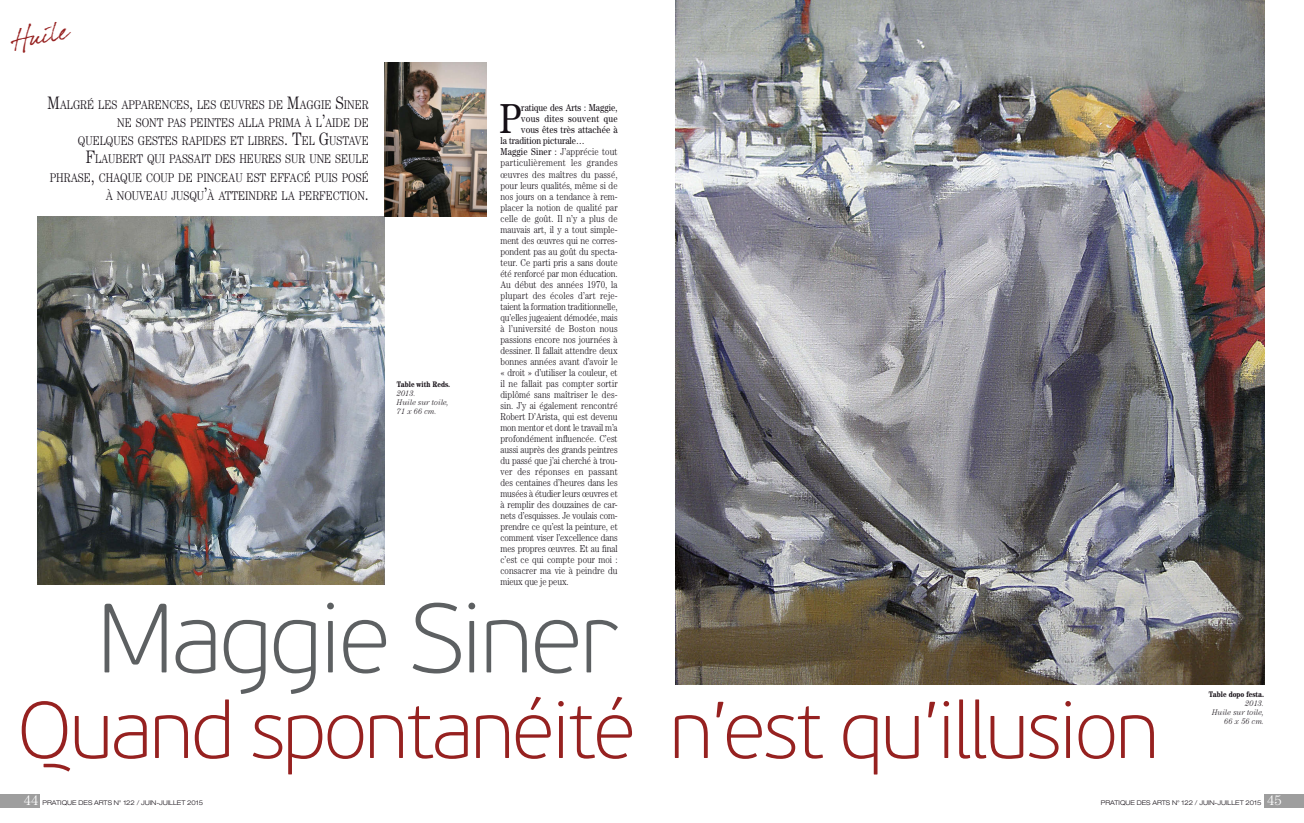
<style>
.page{position:relative;width:1304px;height:823px;background:#fff}
.page>*{position:absolute;margin:0;border:0;box-sizing:border-box;transform-origin:0 0}
.t1{font:100 97.9px "+XSNEIT+BKHYQLPF Beau Sans Pro";letter-spacing:-.025em;color:#5d6062}
.t2{font:100 80px "+XSNEIT+BKHYQLPF Beau Sans Pro";letter-spacing:-.025em;color:#962120}
.t3{font:42px "+DAMZOE+PCEUBC Century";color:#150f16;scale:.85 1}
.t4{font:300 12.6px/18px "+QRRFFF+ZRVZXL Century";color:#150f16;text-align:right;scale:.85 1}
.t5{font:300 10px/11px "+QRRFFF+ZRVZXL Century";letter-spacing:.005em;color:#150f16;text-align:justify;scale:.85 1}
.t6{font:10px "+DAMZOE+PCEUBC Century";letter-spacing:.005em;color:#150f16;scale:.85 1}
.t7{font:10px "+DAMZOE+PCEUBC Century";letter-spacing:.035em;color:#150f16;scale:.85 1}
.t8{font:italic 300 8px/9px "+MMHXDG+QQGDCQ Century";color:#150f16;text-align:right;scale:.95 1}
.t9{font:italic 300 8px/9px "+ICSSWL+QQGDCQ Century";color:#150f16;scale:.95 1}
.t10{font:700 condensed 8px "+LGRIHP+WKMCGF Century";color:#150f16}
.t11{font:700 condensed 8px "+VSGWGR+WKMCGF Century";color:#150f16}
.t12{font:300 expanded 6.5px "+KHUFTO+LUIXRN Helvetica Neue";color:#150f16}
.s1{font-size:18px}
.s2{font-family:"+DAMZOE+PCEUBC Century";font-weight:400}
.s3{font-family:"+QRRFFF+ZRVZXL Century";font-stretch:normal;font-size:14px;color:#fff}
.s4{font-family:"+VLYACA+ZRVZXL Century";font-stretch:normal;font-size:14px;color:#fff}
</style>
<div class="page">
<img style="left:675px;top:0;width:589px;height:683px">
<div style="left:1264px;top:793px;width:40px;height:13px;background:#9e9e9e"></div>
<div style="left:0;top:793px;width:40px;height:13px;background:#9e9e9e"></div>
<img style="left:38px;top:216px;width:347px;height:368px">
<img style="left:385px;top:62px;width:101px;height:154px">
<p class="t4" style="left:48px;top:96px;width:379px"><span class="s1">M</span>ALGRÉ LES APPARENCES<span class="s1">,</span> LES ŒUVRES DE <span class="s1">M</span>AGGIE <span class="s1">S</span>INER NE SONT PAS PEINTES ALLA PRIMA À L<span class="s1">’</span>AIDE DE<br>QUELQUES GESTES RAPIDES ET LIBRES<span class="s1">. T</span>EL <span class="s1">G</span>USTAVE <span class="s1">F</span>LAUBERT QUI PASSAIT DES HEURES SUR UNE SEULE PHRASE<span class="s1">,</span> CHAQUE COUP DE PINCEAU EST EFFACÉ PUIS POSÉ À NOUVEAU JUSQU<span class="s1">’</span>À ATTEINDRE LA PERFECTION<span class="s1">.</span></p>
<p class="t11" style="left:397px;top:379px;width:55px">Table with Reds.</p>
<p class="t9" style="left:397px;top:388px;width:56px">2013.<br>Huile sur toile,<br>71 x 66 cm.</p>
<h3 class="t3" style="left:500px;top:103px;width:27px">P</h3>
<p class="t6" style="left:521px;top:104px;width:115px">ratique des Arts : Maggie,</p>
<p class="t7" style="left:521px;top:115px;width:115px">vous dites souvent que</p>
<p class="t6" style="left:521px;top:126px;width:115px">vous êtes très attachée à</p>
<p class="t6" style="left:500px;top:137px;width:101px">la tradition picturale…</p>
<p class="t5" style="left:500px;top:146px;width:139px"><span class="s2">Maggie Siner :</span> J’apprécie tout particulièrement les grandes œuvres des maîtres du passé, pour leurs qualités, même si de nos jours on a tendance à rem&shy;placer la notion de qualité par celle de goût. Il n’y a plus de mauvais art, il y a tout simple&shy;ment des œuvres qui ne corres&shy;pondent pas au goût du specta&shy;teur. Ce parti pris a sans doute été renforcé par mon éducation.<br>Au début des années 1970, la plupart des écoles d’art reje&shy;taient la formation traditionnelle, qu’elles jugeaient démodée, mais à l’université de Boston nous passions encore nos journées à dessiner. Il fallait attendre deux bonnes années avant d’avoir le « droit » d’utiliser la couleur, et il ne fallait pas compter sortir diplômé sans maîtriser le des&shy;sin. J’y ai également rencontré Robert D’Arista, qui est devenu mon mentor et dont le travail m’a profondément influencée. C’est aussi auprès des grands peintres du passé que j’ai cherché à trou&shy;ver des réponses en passant des centaines d’heures dans les musées à étudier leurs œuvres et à remplir des douzaines de car&shy;nets d’esquisses. Je voulais com&shy;prendre ce qu’est la peinture, et comment viser l’excellence dans mes propres œuvres. Et au final c’est ce qui compte pour moi : consacrer ma vie à peindre du mieux que je peux.</p>
<h1 class="t1" style="left:97px;top:597px;width:522px">Maggie Siner</h1>
<h2 class="t2" style="left:17px;top:696px;width:1143px">Quand spontanéité n’est qu’illusion</h2>
<p class="t10" style="left:1209px;top:691px;width:57px">Table dopo festa.</p>
<p class="t8" style="left:1212px;top:699px;width:56px">2013.<br>Huile sur toile,<br>66 x 56 cm.</p>
<p class="t12" style="left:24px;top:798px;width:181px"><span class="s3">44</span> PRATIQUE DES ARTS N° 122 / JUIN-JUILLET 2015</p>
<p class="t12" style="left:1101px;top:798px;width:182px">PRATIQUE DES ARTS N° 122 / JUIN-JUILLET 2015 <span class="s4">45</span></p>
</div>
